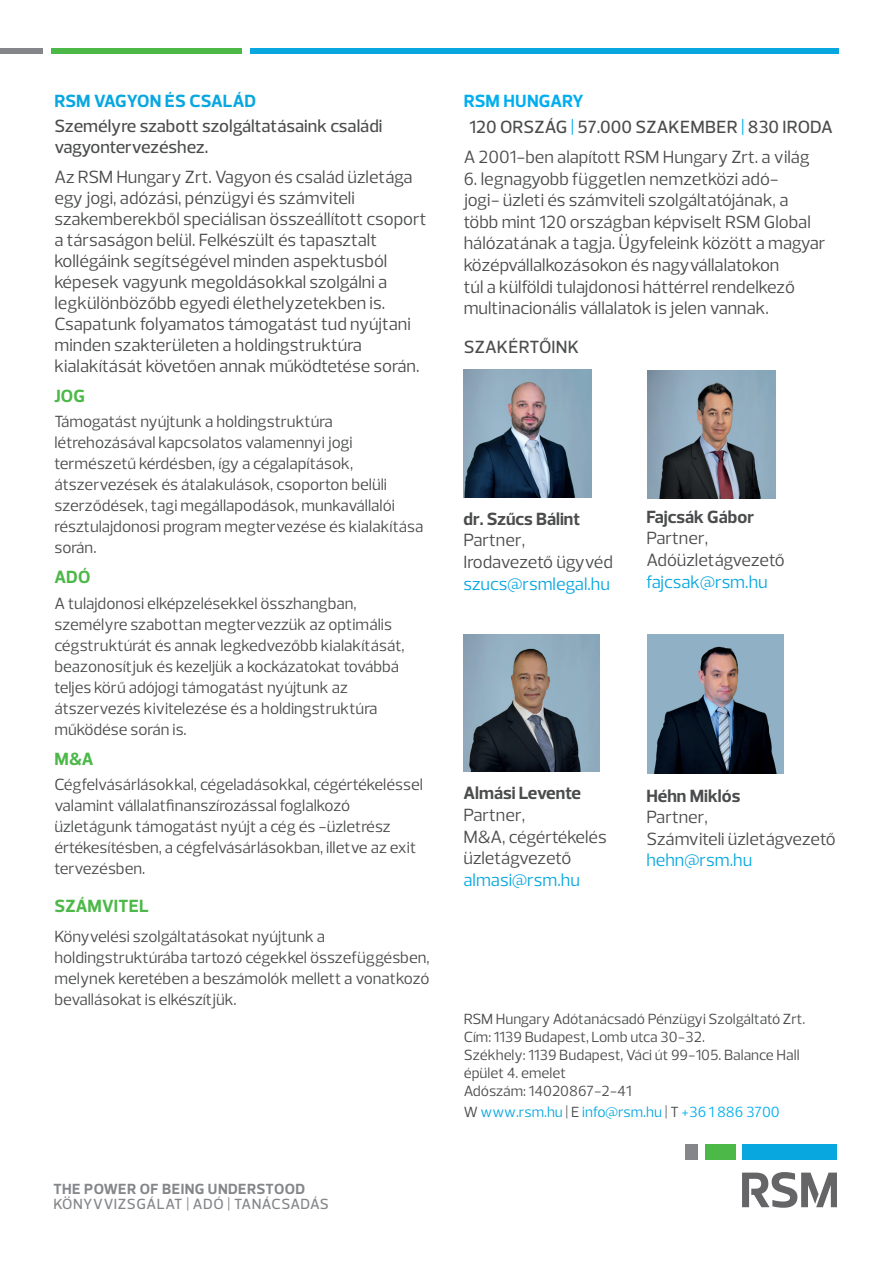
<style>
.page{position:relative;width:893px;height:1263px;background:#fff}
.page>*{position:absolute;margin:0;border:0;box-sizing:border-box;transform-origin:0 0}
.t1{font:18px/21.6px "Prelo";color:#4b4c4d}
.t2{font:500 18px/21px "Prelo";color:#4b4c4d}
.t3{font:18px "Prelo";color:#08a7e0}
.t4{font:700 18px "Prelo";color:#4b4c4d}
.t5{font:700 18px "Prelo";letter-spacing:.015em;color:#4cb848}
.t6{font:700 18px "Prelo";color:#08a7e0}
.t7{font:16.5px/21px "Prelo";color:#4b4c4d}
.t8{font:15px/18px "Prelo";color:#4b4c4d}
.t9{font:15px "Prelo";color:#08a7e0}
.t10{font:500 15px "Prelo";letter-spacing:.03em;color:#848689}
.t11{font:700 15px "Prelo";letter-spacing:.03em;color:#848689}
.s1{font-weight:700;color:#00aeef}
.s2{color:#00aeef}
.s3{color:#4b4c4d}
</style>
<div class="page">
<div style="left:742px;top:1144px;width:95px;height:16px;background:#08a7e0"></div>
<div style="left:686px;top:1144px;width:12px;height:16px;background:#848689"></div>
<div style="left:705px;top:1144px;width:30px;height:16px;background:#4cb848"></div>
<svg style="left:742px;top:1172px;width:95px;height:36px"></svg>
<div style="left:250px;top:48px;width:589px;height:6px;background:#08a7e0"></div>
<div style="left:0;top:48px;width:42px;height:6px;background:#848689"></div>
<div style="left:51px;top:48px;width:191px;height:6px;background:#4cb848"></div>
<img style="left:463px;top:370px;width:128px;height:127px">
<img style="left:648px;top:371px;width:127px;height:127px">
<img style="left:463px;top:635px;width:136px;height:136px">
<img style="left:648px;top:635px;width:136px;height:139px">
<p class="t6" style="left:55px;top:90px;width:203px">RSM VAGYON ÉS CSALÁD</p>
<p class="t2" style="left:54px;top:116px;width:330px">Személyre szabott szolgáltatásaink családi vagyontervezéshez.</p>
<p class="t1" style="left:54px;top:166px;width:374px;line-height:21px">Az RSM Hungary Zrt. Vagyon és család üzletága egy jogi, adózási, pénzügyi és számviteli szakemberekből speciálisan összeállított csoport a társaságon belül. Felkészült és tapasztalt kollégáink segítségével minden aspektusból képesek vagyunk megoldásokkal szolgálni a legkülönbözőbb egyedi élethelyzetekben is.<br>Csapatunk folyamatos támogatást tud nyújtani minden szakterületen a holdingstruktúra kialakítását követően annak működtetése során.</p>
<p class="t5" style="left:55px;top:385px;width:32px">JOG</p>
<p class="t7" style="left:54px;top:411px;width:370px">Támogatást nyújtunk a holdingstruktúra létrehozásával kapcsolatos valamennyi jogi természetű kérdésben, így a cégalapítások, átszervezések és átalakulások, csoporton belüli szerződések, tagi megállapodások, munkavállalói résztulajdonosi program megtervezése és kialakítása során.</p>
<p class="t5" style="left:55px;top:566px;width:38px">ADÓ</p>
<p class="t7" style="left:54px;top:593px;width:352px">A tulajdonosi elképzelésekkel összhangban, személyre szabottan megtervezzük az optimális cégstruktúrát és annak legkedvezőbb kialakítását, beazonosítjuk és kezeljük a kockázatokat továbbá teljes körű adójogi támogatást nyújtunk az átszervezés kivitelezése és a holdingstruktúra működése során is.</p>
<p class="t5" style="left:55px;top:748px;width:41px">M&amp;A</p>
<p class="t7" style="left:54px;top:774px;width:370px">Cégfelvásárlásokkal, cégeladásokkal, cégértékeléssel valamint vállalatfinanszírozással foglalkozó üzletágunk támogatást nyújt a cég és -üzletrész értékesítésben, a cégfelvásárlásokban, illetve az exit tervezésben.</p>
<p class="t5" style="left:55px;top:895px;width:96px">SZÁMVITEL</p>
<p class="t7" style="left:54px;top:925px;width:377px">Könyvelési szolgáltatásokat nyújtunk a holdingstruktúrába tartozó cégekkel összefüggésben, melynek keretében a beszámolók mellett a vonatkozó bevallásokat is elkészítjük.</p>
<p class="t11" style="left:53px;top:1179px;width:253px">THE POWER OF BEING UNDERSTOOD</p>
<p class="t10" style="left:53px;top:1194px;width:277px">KÖNYVVIZSGÁLAT | ADÓ | TANÁCSADÁS</p>
<p class="t2" style="left:470px;top:88px;width:365px;line-height:25.8px;text-indent:-6px"><span class="s1">RSM HUNGARY<br></span>120 ORSZÁG <span class="s2">|</span> 57.000 SZAKEMBER <span class="s2">|</span> 830 IRODA</p>
<p class="t1" style="left:464px;top:146px;width:348px">A 2001-ben alapított RSM Hungary Zrt. a világ</p>
<p class="t1" style="left:464px;top:168px;width:363px">6. legnagyobb független nemzetközi adó-<br>jogi- üzleti és számviteli szolgáltatójának, a több mint 120 országban képviselt RSM Global hálózatának a tagja. Ügyfeleink között a magyar középvállalkozásokon és nagyvállalatokon<br>túl a külföldi tulajdonosi háttérrel rendelkező multinacionális vállalatok is jelen vannak.</p>
<p class="t2" style="left:464px;top:336px;width:117px">SZAKÉRTŐINK</p>
<p class="t4" style="left:463px;top:508px;width:118px">dr. Szűcs Bálint</p>
<p class="t1" style="left:463px;top:530px;width:151px">Partner,<br>Irodavezető ügyvéd</p>
<p class="t3" style="left:463px;top:572px;width:148px">szucs@rsmlegal.hu</p>
<p class="t4" style="left:647px;top:506px;width:109px">Fajcsák Gábor</p>
<p class="t1" style="left:647px;top:528px;width:140px">Partner,<br>Adóüzletágvezető</p>
<p class="t3" style="left:647px;top:570px;width:123px">fajcsak@rsm.hu</p>
<p class="t4" style="left:463px;top:782px;width:119px">Almási Levente</p>
<p class="t1" style="left:463px;top:804px;width:145px">Partner,<br>M&amp;A, cégértékelés üzletágvezető</p>
<p class="t3" style="left:463px;top:869px;width:118px">almasi@rsm.hu</p>
<p class="t4" style="left:646px;top:784px;width:95px">Héhn Miklós</p>
<p class="t1" style="left:646px;top:806px;width:191px">Partner,<br>Számviteli üzletágvezető</p>
<p class="t3" style="left:646px;top:849px;width:107px">hehn@rsm.hu</p>
<p class="t8" style="left:464px;top:1009px;width:343px">RSM Hungary Adótanácsadó Pénzügyi Szolgáltató Zrt.<br>Cím: 1139 Budapest, Lomb utca 30-32.<br>Székhely: 1139 Budapest, Váci út 99-105. Balance Hall épület 4. emelet<br>Adószám: 14020867-2-41</p>
<p class="t9" style="left:464px;top:1102px;width:318px"><span class="s3">W</span> www.rsm.hu <span class="s3">| E</span> info@rsm.hu <span class="s3">| T</span> <span class="s2">+36 1 886 3700</span></p>
</div>
